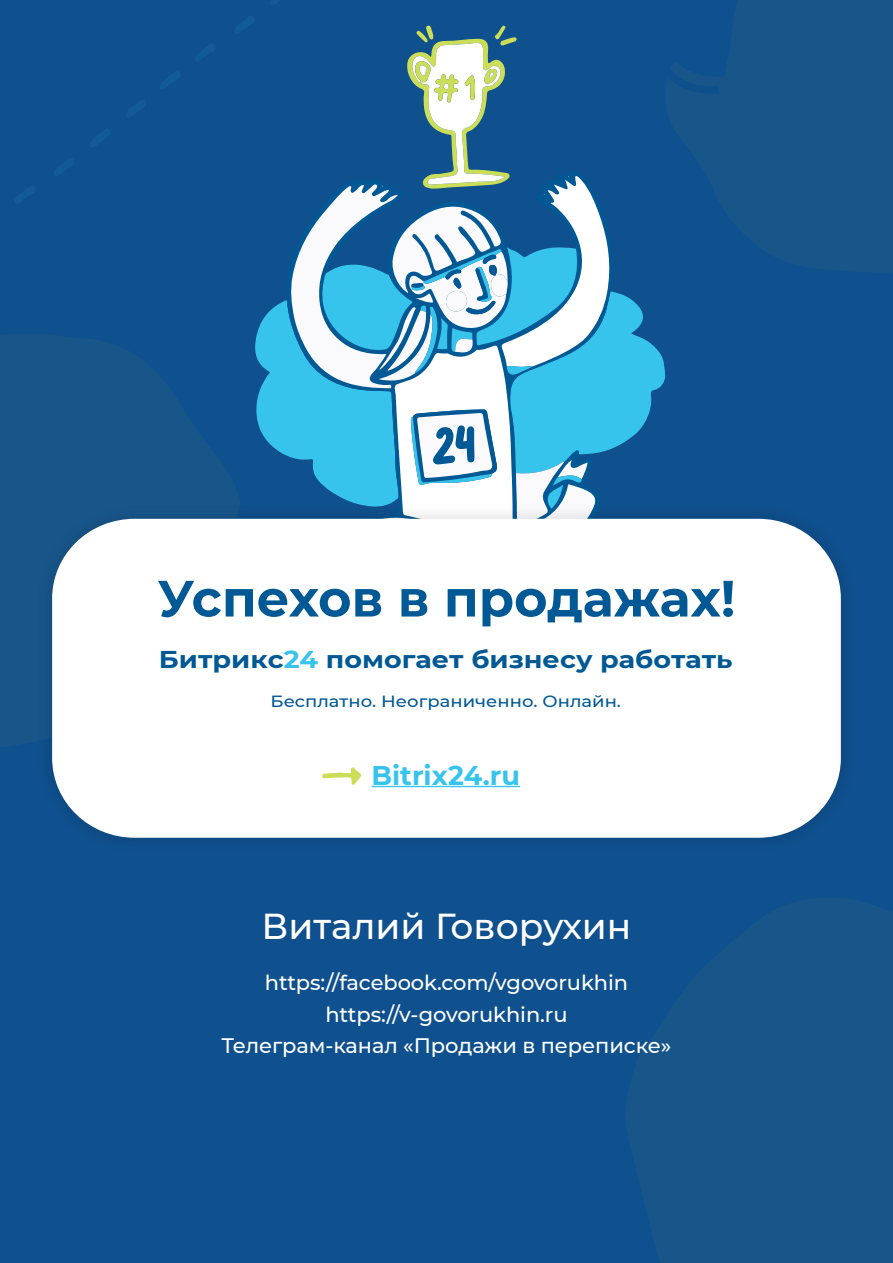
<style>
.page{position:relative;width:893px;height:1263px;background:#0f508e}
.page>*{position:absolute;margin:0;border:0;box-sizing:border-box;transform-origin:0 0}
.t1{font:700 51px "Montserrat";color:#005994}
.t2{font:500 36px "Montserrat";color:#fff}
.t3{font:700 27px "Montserrat";color:#36c4ed}
.t4{font:700 24.3px "Montserrat";color:#005994;scale:1.11 1}
.t5{font:500 21px/31.5px "Montserrat";letter-spacing:-.005em;color:#fff;text-align:center}
.t6{font:500 16.2px "Montserrat";color:#005994;scale:1.11 1}
.s1{color:#36c4ed}
</style>
<div class="page">
<svg style="left:270px;top:0;width:9px;height:5px"></svg>
<svg style="left:160px;top:72px;width:20px;height:17px"></svg>
<svg style="left:195px;top:44px;width:20px;height:17px"></svg>
<svg style="left:90px;top:129px;width:20px;height:18px"></svg>
<svg style="left:126px;top:100px;width:20px;height:18px"></svg>
<svg style="left:15px;top:186px;width:20px;height:17px"></svg>
<svg style="left:54px;top:158px;width:20px;height:18px"></svg>
<svg style="left:234px;top:16px;width:432px;height:486px"></svg>
<div style="left:35px;top:502px;width:822px;height:352px;background:#000;opacity:.15"></div>
<div style="left:52px;top:519px;width:789px;height:319px;background:#fff;border-radius:81px"></div>
<hr style="left:371px;top:786px;width:149px;height:1px;background:#36c4ed">
<svg style="left:322px;top:767px;width:39px;height:18px"></svg>
<h1 class="t1" style="left:158px;top:562px;width:579px">Успехов в продажах!</h1>
<p class="t4" style="left:159px;top:642px;width:518px">Битрикс<span class="s1">24</span> помогает бизнесу работать</p>
<p class="t6" style="left:270px;top:690px;width:317px">Бесплатно. Неограниченно. Онлайн.</p>
<p class="t3" style="left:371px;top:755px;width:150px">Bitrix24.ru</p>
<h2 class="t2" style="left:261px;top:901px;width:371px">Виталий Говорухин</h2>
<p class="t5" style="left:221px;top:966px;width:452px">https://facebook.com/vgovorukhin https://v-govorukhin.ru<br>Телеграм-канал «Продажи в переписке»</p>
</div>
